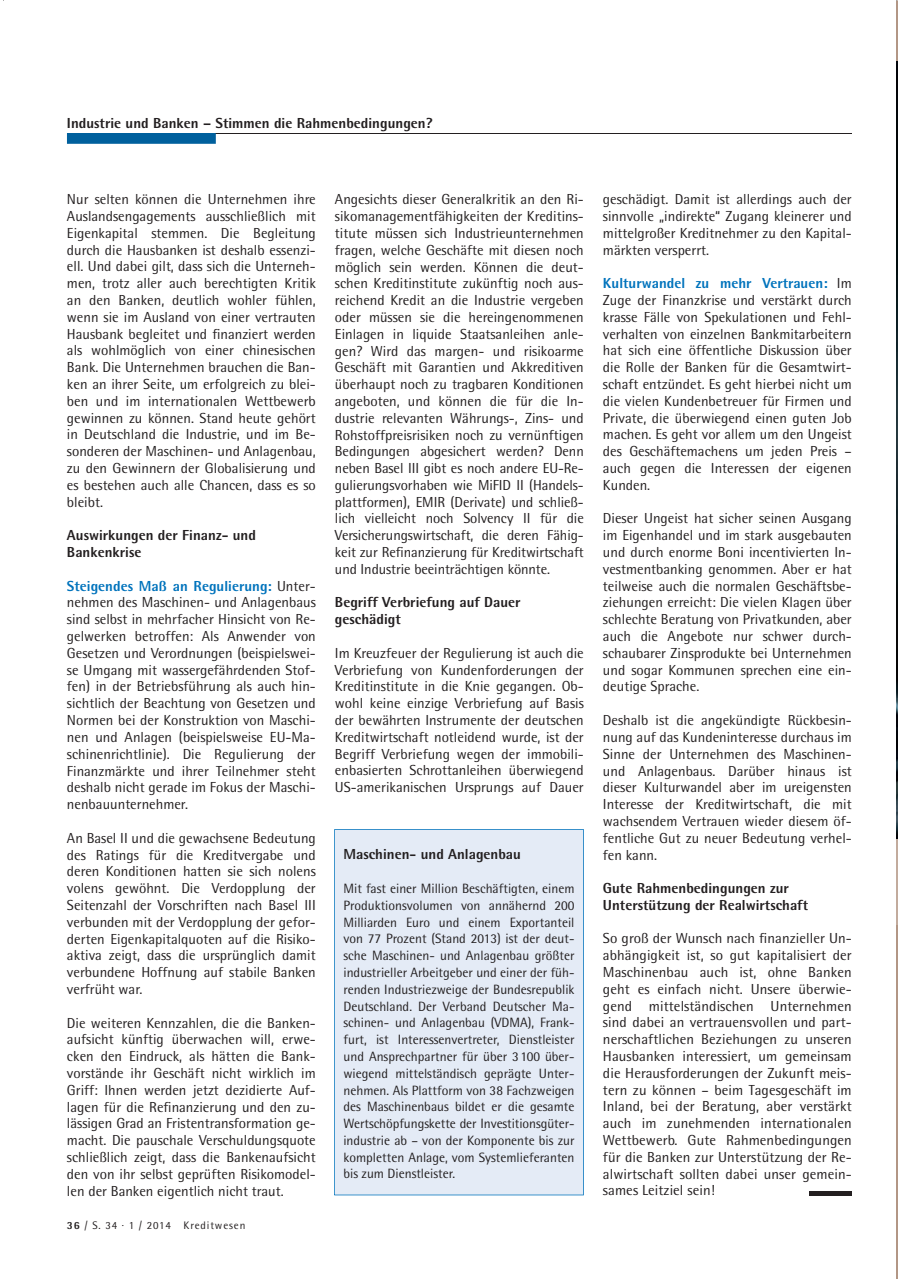
<style>
.page{position:relative;width:898px;height:1279px;background:#fff}
.page>*{position:absolute;margin:0;border:0;box-sizing:border-box;transform-origin:0 0}
.t1{font:14.55px/16.8px "Rotis Semi Sans";color:#231f20;text-align:justify}
.t2{font:800 14.55px/16.8px "Rotis Semi Sans";color:#231f20}
.t3{font:13.5px/16.8px "Rotis Semi Sans";color:#231f20;text-align:justify}
.t4{font:10.95px "Rotis Semi Sans";letter-spacing:.08em;color:#231f20}
.s1{font-weight:800;color:#0073bc}
.s2{font-weight:800}
</style>
<div class="page">
<hr style="left:215px;top:133px;width:637px;height:1px;background:#231f20">
<svg style="left:67px;top:133px;width:149px;height:11px"></svg>
<hr style="left:809px;top:1191px;width:42px;height:4px;background:#231f20">
<div style="left:334px;top:829px;width:250px;height:366px;background:#e4ebf6"></div>
<img style="left:896px;top:61px;width:2px;height:778px">
<hr style="left:896px;top:924px;width:2px;height:355px;background:#b29685">
<hr style="left:896px;top:839px;width:2px;height:85px;background:#c2ab9d">
<hr style="left:896px;top:0;width:2px;height:61px;background:#b29685">
<p class="t2" style="left:67px;top:114px;width:367px">Industrie und Banken – Stimmen die Rahmenbedingungen?</p>
<p class="t1" style="left:67px;top:191px;width:250px">Nur selten können die Unternehmen ihre Auslandsengagements ausschließlich mit Eigenkapital stemmen. Die Begleitung durch die Hausbanken ist deshalb essenzi&shy;ell. Und dabei gilt, dass sich die Unterneh&shy;men, trotz aller auch berechtigten Kritik an den Banken, deutlich wohler fühlen, wenn sie im Ausland von einer vertrauten Hausbank begleitet und finanziert werden als wohlmöglich von einer chinesischen Bank. Die Unternehmen brauchen die Ban&shy;ken an ihrer Seite, um erfolgreich zu blei&shy;ben und im internationalen Wettbewerb gewinnen zu können. Stand heute gehört in Deutschland die Industrie, und im Be&shy;sonderen der Maschinen- und Anlagenbau, zu den Gewinnern der Globalisierung und es bestehen auch alle Chancen, dass es so bleibt.</p>
<p class="t2" style="left:67px;top:527px;width:190px">Auswirkungen der Finanz- und<br>Bankenkrise</p>
<p class="t1" style="left:67px;top:577px;width:250px"><span class="s1">Steigendes Maß an Regulierung:</span> Unter&shy;nehmen des Maschinen- und Anlagenbaus sind selbst in mehrfacher Hinsicht von Re&shy;gelwerken betroffen: Als Anwender von Gesetzen und Verordnungen (beispielswei&shy;se Umgang mit wassergefährdenden Stof&shy;fen) in der Betriebsführung als auch hin&shy;sichtlich der Beachtung von Gesetzen und Normen bei der Konstruktion von Maschi&shy;nen und Anlagen (beispielsweise EU-Ma&shy;schinenrichtlinie). Die Regulierung der Finanzmärkte und ihrer Teilnehmer steht deshalb nicht gerade im Fokus der Maschi&shy;nenbauunternehmer.</p>
<p class="t1" style="left:67px;top:829px;width:250px">An Basel II und die gewachsene Bedeutung des Ratings für die Kreditvergabe und deren Konditionen hatten sie sich nolens volens gewöhnt. Die Verdopplung der Seitenzahl der Vorschriften nach Basel III verbunden mit der Verdopplung der gefor&shy;derten Eigenkapitalquoten auf die Risiko&shy;aktiva zeigt, dass die ursprünglich damit verbundene Hoffnung auf stabile Banken verfrüht war.</p>
<p class="t1" style="left:67px;top:1014px;width:250px">Die weiteren Kennzahlen, die die Banken&shy;aufsicht künftig überwachen will, erwe&shy;cken den Eindruck, als hätten die Bank&shy;vorstände ihr Geschäft nicht wirklich im Griff: Ihnen werden jetzt dezidierte Auf&shy;lagen für die Refinanzierung und den zu&shy;lässigen Grad an Fristentransformation ge&shy;macht. Die pauschale Verschuldungsquote schließlich zeigt, dass die Bankenaufsicht den von ihr selbst geprüften Risikomodel&shy;len der Banken eigentlich nicht traut.</p>
<p class="t4" style="left:67px;top:1219px;width:180px"><span class="s2">36</span> / S. 34 · 1 / 2014 Kreditwesen</p>
<p class="t1" style="left:335px;top:191px;width:250px">Angesichts dieser Generalkritik an den Ri&shy;sikomanagementfähigkeiten der Kreditins&shy;titute müssen sich Industrieunternehmen fragen, welche Geschäfte mit diesen noch möglich sein werden. Können die deut&shy;schen Kreditinstitute zukünftig noch aus&shy;reichend Kredit an die Industrie vergeben oder müssen sie die hereingenommenen Einlagen in liquide Staatsanleihen anle&shy;gen? Wird das margen- und risikoarme Geschäft mit Garantien und Akkreditiven überhaupt noch zu tragbaren Konditionen angeboten, und können die für die In&shy;dustrie relevanten Währungs-, Zins- und Rohstoffpreisrisiken noch zu vernünftigen Bedingungen abgesichert werden? Denn neben Basel III gibt es noch andere EU-Re&shy;gulierungsvorhaben wie MiFID II (Handels&shy;plattformen), EMIR (Derivate) und schließ&shy;lich vielleicht noch Solvency II für die Versicherungswirtschaft, die deren Fähig&shy;keit zur Refinanzierung für Kreditwirtschaft und Industrie beeinträchtigen könnte.</p>
<p class="t2" style="left:335px;top:594px;width:187px">Begriff Verbriefung auf Dauer geschädigt</p>
<p class="t1" style="left:335px;top:644px;width:250px">Im Kreuzfeuer der Regulierung ist auch die Verbriefung von Kundenforderungen der Kreditinstitute in die Knie gegangen. Ob&shy;wohl keine einzige Verbriefung auf Basis der bewährten Instrumente der deutschen Kreditwirtschaft notleidend wurde, ist der Begriff Verbriefung wegen der immobili&shy;enbasierten Schrottanleihen überwiegend US-amerikanischen Ursprungs auf Dauer</p>
<p class="t2" style="left:343px;top:846px;width:179px">Maschinen- und Anlagenbau</p>
<p class="t3" style="left:343px;top:880px;width:233px">Mit fast einer Million Beschäftigten, einem Produktionsvolumen von annähernd 200<br>Milliarden Euro und einem Exportanteil von 77 Prozent (Stand 2013) ist der deut&shy;sche Maschinen- und Anlagenbau größter industrieller Arbeitgeber und einer der füh&shy;renden Industriezweige der Bundesrepublik Deutschland. Der Verband Deutscher Ma&shy;schinen- und Anlagenbau (VDMA), Frank&shy;furt, ist Interessenvertreter, Dienstleister und Ansprechpartner für über 3100 über&shy;wiegend mittelständisch geprägte Unter&shy;nehmen. Als Plattform von 38 Fachzweigen des Maschinenbaus bildet er die gesamte Wertschöpfungskette der Investitionsgüter&shy;industrie ab – von der Komponente bis zur kompletten Anlage, vom Systemlieferanten bis zum Dienstleister.</p>
<p class="t1" style="left:603px;top:191px;width:250px">geschädigt. Damit ist allerdings auch der sinnvolle „indirekte“ Zugang kleinerer und mittelgroßer Kreditnehmer zu den Kapital&shy;märkten versperrt.</p>
<p class="t1" style="left:603px;top:275px;width:250px"><span class="s1">Kulturwandel zu mehr Vertrauen:</span> Im Zuge der Finanzkrise und verstärkt durch krasse Fälle von Spekulationen und Fehl&shy;verhalten von einzelnen Bankmitarbeitern hat sich eine öffentliche Diskussion über die Rolle der Banken für die Gesamtwirt&shy;schaft entzündet. Es geht hierbei nicht um die vielen Kundenbetreuer für Firmen und Private, die überwiegend einen guten Job machen. Es geht vor allem um den Ungeist des Geschäftemachens um jeden Preis – auch gegen die Interessen der eigenen Kunden.</p>
<p class="t1" style="left:603px;top:510px;width:250px">Dieser Ungeist hat sicher seinen Ausgang im Eigenhandel und im stark ausgebauten und durch enorme Boni incentivierten In&shy;vestmentbanking genommen. Aber er hat teilweise auch die normalen Geschäftsbe&shy;ziehungen erreicht: Die vielen Klagen über schlechte Beratung von Privatkunden, aber auch die Angebote nur schwer durch&shy;schaubarer Zinsprodukte bei Unternehmen und sogar Kommunen sprechen eine ein&shy;deutige Sprache.</p>
<p class="t1" style="left:603px;top:712px;width:250px">Deshalb ist die angekündigte Rückbesin&shy;nung auf das Kundeninteresse durchaus im Sinne der Unternehmen des Maschinen&shy;und Anlagenbaus. Darüber hinaus ist dieser Kulturwandel aber im ureigensten Interesse der Kreditwirtschaft, die mit wachsendem Vertrauen wieder diesem öf&shy;fentliche Gut zu neuer Bedeutung verhel&shy;fen kann.</p>
<p class="t2" style="left:603px;top:880px;width:207px">Gute Rahmenbedingungen zur<br>Unterstützung der Realwirtschaft</p>
<p class="t1" style="left:603px;top:930px;width:250px">So groß der Wunsch nach finanzieller Un&shy;abhängigkeit ist, so gut kapitalisiert der Maschinenbau auch ist, ohne Banken geht es einfach nicht. Unsere überwie&shy;gend mittelständischen Unternehmen sind dabei an vertrauensvollen und part&shy;nerschaftlichen Beziehungen zu unseren Hausbanken interessiert, um gemeinsam die Herausforderungen der Zukunft meis&shy;tern zu können – beim Tagesgeschäft im Inland, bei der Beratung, aber verstärkt auch im zunehmenden internationalen Wettbewerb. Gute Rahmenbedingungen für die Banken zur Unterstützung der Re&shy;alwirtschaft sollten dabei unser gemein&shy;sames Leitziel sein!</p>
</div>
